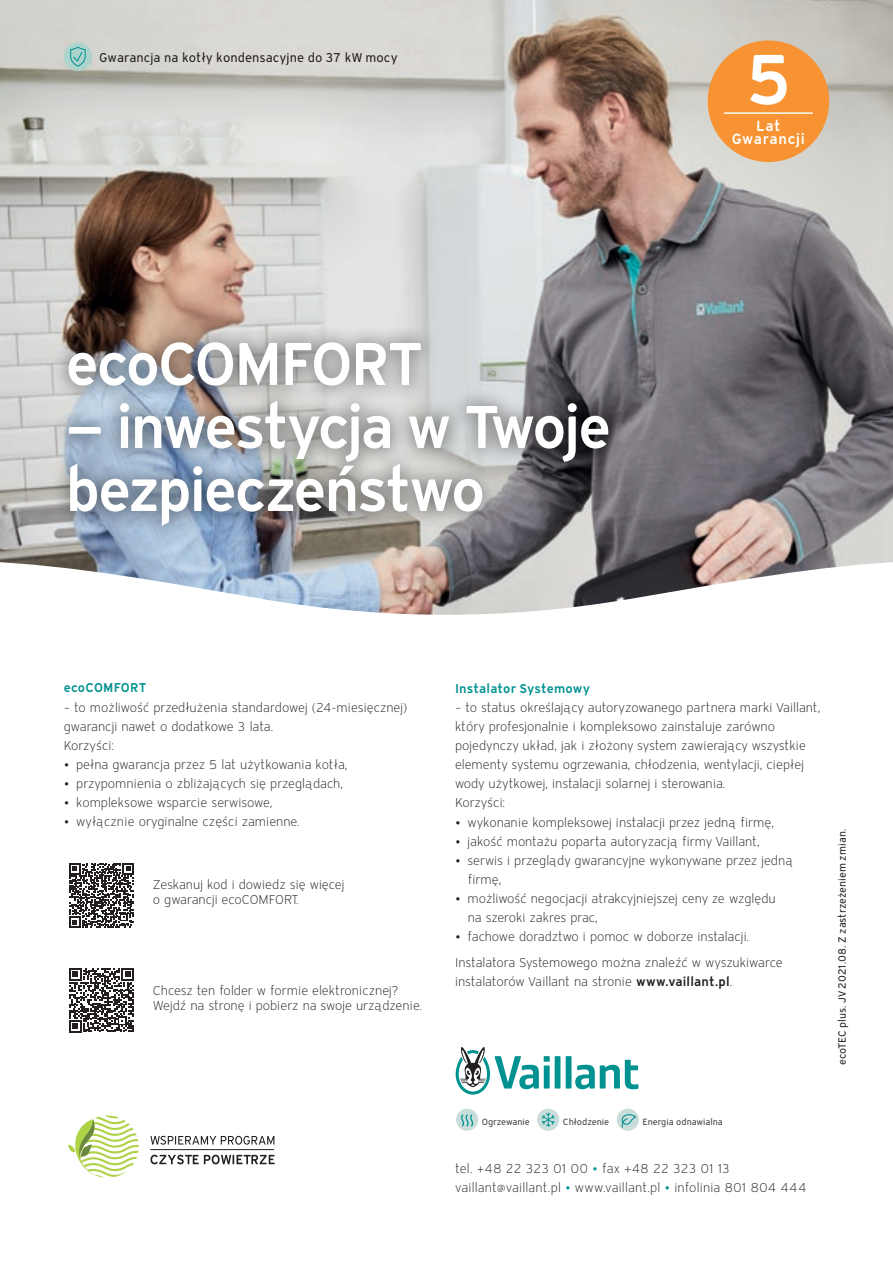
<style>
.page{position:relative;width:893px;height:1263px;background:#fff}
.page>*{position:absolute;margin:0;border:0;box-sizing:border-box;transform-origin:0 0}
.t1{font:600 70.2px "Vaillant 16";color:#fff}
.t2{font:600 60px/63px "Vaillant 16";letter-spacing:-.045em;color:#fff}
.t3{font:600 14.7px/13.2px "Vaillant 16";letter-spacing:.04em;color:#fff;text-align:center}
.t4{font:300 12.75px/19.2px "Vaillant 16";color:#231f20}
.t5{font:12.75px "Vaillant 16";color:#231f20}
.t6{font:600 12.75px "Vaillant 16";letter-spacing:.01em;color:#009290}
.t7{font:10.5px "Vaillant 16";color:#231f20}
.t8{font:9px "Vaillant 16";color:#3e3e3f}
.s1{font-weight:600}
.s2{color:#009290}
</style>
<div class="page">
<img style="left:0;top:0;width:893px;height:561px">
<div style="left:708px;top:41px;width:121px;height:121px;background:#f79332;border-radius:50%"></div>
<hr style="left:724px;top:112px;width:89px;height:2px;background:#fff">
<svg style="left:0;top:561px;width:893px;height:584px"></svg>
<div style="left:51px;top:324px;width:576px;height:219px;background:#231f20;opacity:.5"></div>
<svg style="left:575px;top:1060px;width:63px;height:29px"></svg>
<div style="left:566px;top:1056px;width:5px;height:32px;background:#009290"></div>
<div style="left:555px;top:1056px;width:5px;height:32px;background:#009290"></div>
<svg style="left:456px;top:1047px;width:94px;height:48px"></svg>
<div style="left:456px;top:1109px;width:22px;height:22px;background:#c9ddda;border-radius:50%"></div>
<div style="left:617px;top:1109px;width:22px;height:22px;background:#c9ddda;border-radius:50%"></div>
<svg style="left:621px;top:1114px;width:15px;height:14px"></svg>
<div style="left:537px;top:1109px;width:22px;height:22px;background:#c9ddda;border-radius:50%"></div>
<svg style="left:542px;top:1112px;width:13px;height:15px"></svg>
<svg style="left:461px;top:1114px;width:12px;height:12px"></svg>
<div style="left:64px;top:857px;width:76px;height:76px;background:#fff"></div>
<svg style="left:69px;top:863px;width:65px;height:65px"></svg>
<div style="left:64px;top:962px;width:76px;height:76px;background:#fff"></div>
<svg style="left:69px;top:968px;width:65px;height:64px"></svg>
<div style="left:68px;top:1115px;width:208px;height:63px;background:#fff"></div>
<hr style="left:150px;top:1149px;width:124px;height:1px;background:#231f20">
<svg style="left:68px;top:1115px;width:71px;height:63px"></svg>
<svg style="left:150px;top:1136px;width:124px;height:9px"></svg>
<svg style="left:150px;top:1155px;width:125px;height:9px"></svg>
<div style="left:64px;top:43px;width:28px;height:28px;background:#acd4cd;border-radius:50%"></div>
<svg style="left:70px;top:47px;width:16px;height:20px"></svg>
<div style="left:827px;top:571px;width:29px;height:494px;background:#fff"></div>
<p class="t5" style="left:99px;top:49px;width:300px">Gwarancja na kotły kondensacyjne do 37 kW mocy</p>
<p class="t1" style="left:745px;top:32px;width:47px">5</p>
<p class="t3" style="left:732px;top:118px;width:75px">Lat<br>Gwarancji</p>
<p class="t2" style="left:66px;top:330px;width:355px">ecoCOMFORT</p>
<p class="t2" style="left:66px;top:393px;width:547px">— inwestycja w Twoje bezpieczeństwo</p>
<p class="t6" style="left:64px;top:679px;width:83px">ecoCOMFORT</p>
<p class="t4" style="left:64px;top:697px;width:345px">– to możliwość przedłużenia standardowej (24-miesięcznej) gwarancji nawet o dodatkowe 3 lata.<br>Korzyści:</p>
<p class="t4" style="left:64px;top:755px;width:285px">• pełna gwarancja przez 5 lat użytkowania kotła,</p>
<p class="t4" style="left:64px;top:774px;width:281px">• przypomnienia o zbliżających się przeglądach,</p>
<p class="t4" style="left:64px;top:793px;width:210px">• kompleksowe wsparcie serwisowe,</p>
<p class="t4" style="left:64px;top:812px;width:237px">• wyłącznie oryginalne części zamienne.</p>
<p class="t4" style="left:153px;top:877px;width:193px;line-height:15px">Zeskanuj kod i dowiedz się więcej o gwarancji ecoCOMFORT.</p>
<p class="t4" style="left:153px;top:983px;width:271px;line-height:15px">Chcesz ten folder w formie elektronicznej?<br>Wejdź na stronę i pobierz na swoje urządzenie.</p>
<p class="t6" style="left:455px;top:679px;width:137px">Instalator Systemowy</p>
<p class="t4" style="left:455px;top:697px;width:367px">– to status określający autoryzowanego partnera marki Vaillant, który profesjonalnie i kompleksowo zainstaluje zarówno pojedynczy układ, jak i złożony system zawierający wszystkie elementy systemu ogrzewania, chłodzenia, wentylacji, ciepłej wody użytkowej, instalacji solarnej i sterowania.<br>Korzyści:</p>
<p class="t4" style="left:455px;top:812px;width:321px">• wykonanie kompleksowej instalacji przez jedną firmę,</p>
<p class="t4" style="left:455px;top:831px;width:306px">• jakość montażu poparta autoryzacją firmy Vaillant,</p>
<p class="t4" style="left:468px;top:850px;width:327px;text-indent:-13px">• serwis i przeglądy gwarancyjne wykonywane przez jedną firmę,</p>
<p class="t4" style="left:468px;top:889px;width:309px;text-indent:-13px">• możliwość negocjacji atrakcyjniejszej ceny ze względu na szeroki zakres prac,</p>
<p class="t4" style="left:455px;top:924px;width:329px;line-height:25.5px">• fachowe doradztwo i pomoc w doborze instalacji.<br>Instalatora Systemowego można znaleźć w wyszukiwarce</p>
<p class="t4" style="left:455px;top:972px;width:279px">instalatorów Vaillant na stronie <span class="s1">www.vaillant.pl</span>.</p>
<p class="t7" style="left:835px;top:1065px;width:237px;rotate:-90deg">ecoTEC plus. JV 2021.08. Z zastrzeżeniem zmian.</p>
<p class="t7" style="left:835px;top:969px;width:140px;rotate:-90deg">0.12. Z zastrzeżeniem zmian.</p>
<p class="t8" style="left:482px;top:1116px;width:50px">Ogrzewanie</p>
<p class="t8" style="left:563px;top:1116px;width:48px">Chłodzenie</p>
<p class="t8" style="left:642px;top:1116px;width:82px">Energia odnawialna</p>
<p class="t4" style="left:455px;top:1159px;width:353px">tel. +48 22 323 01 00 <span class="s2">•</span> fax +48 22 323 01 13 vaillant@vaillant.pl <span class="s2">•</span> www.vaillant.pl <span class="s2">•</span> infolinia 801 804 444</p>
</div>
